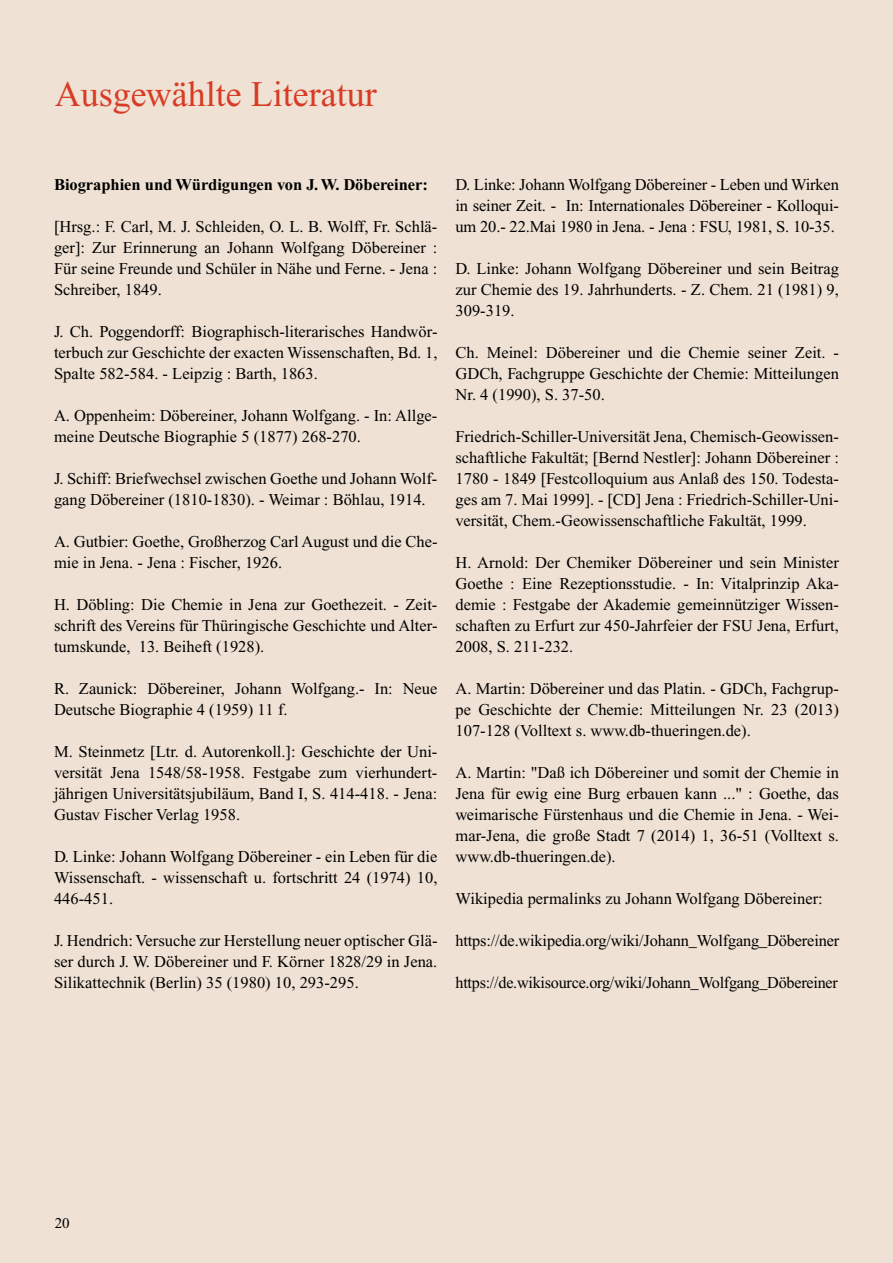
<style>
.page{position:relative;width:893px;height:1263px;background:#efe1d3}
.page>*{position:absolute;margin:0;border:0;box-sizing:border-box;transform-origin:0 0}
.t1{font:36px "Times New Roman";color:#d93b25}
.t2{font:16.5px/21px "Times New Roman";color:#000;text-align:justify}
.t3{font:700 16.5px "Times New Roman";color:#000}
.t4{font:15px "Times New Roman";color:#000}
</style>
<div class="page">
<h1 class="t1" style="left:55px;top:75px;width:324px">Ausgewählte Literatur</h1>
<p class="t3" style="left:54px;top:175px;width:376px">Biographien und Würdigungen von J. W. Döbereiner:</p>
<p class="t2" style="left:54px;top:216px;width:385px">[Hrsg.: F. Carl, M. J. Schleiden, O. L. B. Wolff, Fr. Schlä&shy;ger]: Zur Erinnerung an Johann Wolfgang Döbereiner :<br>Für seine Freunde und Schüler in Nähe und Ferne. - Jena :<br>Schreiber, 1849.</p>
<p class="t2" style="left:54px;top:321px;width:385px">J. Ch. Poggendorff: Biographisch-literarisches Handwör&shy;terbuch zur Geschichte der exacten Wissenschaften, Bd. 1, Spalte 582-584. - Leipzig : Barth, 1863.</p>
<p class="t2" style="left:54px;top:405px;width:385px">A. Oppenheim: Döbereiner, Johann Wolfgang. - In: Allge&shy;meine Deutsche Biographie 5 (1877) 268-270.</p>
<p class="t2" style="left:54px;top:468px;width:385px">J. Schiff: Briefwechsel zwischen Goethe und Johann Wolf&shy;gang Döbereiner (1810-1830). - Weimar : Böhlau, 1914.</p>
<p class="t2" style="left:54px;top:531px;width:385px">A. Gutbier: Goethe, Großherzog Carl August und die Che&shy;mie in Jena. - Jena : Fischer, 1926.</p>
<p class="t2" style="left:54px;top:594px;width:385px">H. Döbling: Die Chemie in Jena zur Goethezeit. - Zeit&shy;schrift des Vereins für Thüringische Geschichte und Alter&shy;tumskunde, 13. Beiheft (1928).</p>
<p class="t2" style="left:54px;top:678px;width:385px">R. Zaunick: Döbereiner, Johann Wolfgang.- In: Neue<br>Deutsche Biographie 4 (1959) 11 f.</p>
<p class="t2" style="left:54px;top:741px;width:385px">M. Steinmetz [Ltr. d. Autorenkoll.]: Geschichte der Uni&shy;versität Jena 1548/58-1958. Festgabe zum vierhundert&shy;jährigen Universitätsjubiläum, Band I, S. 414-418. - Jena:<br>Gustav Fischer Verlag 1958.</p>
<p class="t2" style="left:54px;top:846px;width:385px">D. Linke: Johann Wolfgang Döbereiner - ein Leben für die Wissenschaft. - wissenschaft u. fortschritt 24 (1974) 10, 446-451.</p>
<p class="t2" style="left:54px;top:930px;width:385px">J. Hendrich: Versuche zur Herstellung neuer optischer Glä&shy;ser durch J. W. Döbereiner und F. Körner 1828/29 in Jena.<br>Silikattechnik (Berlin) 35 (1980) 10, 293-295.</p>
<p class="t2" style="left:455px;top:174px;width:385px">D. Linke: Johann Wolfgang Döbereiner - Leben und Wirken in seiner Zeit. - In: Internationales Döbereiner - Kolloqui&shy;um 20.- 22.Mai 1980 in Jena. - Jena : FSU, 1981, S. 10-35.</p>
<p class="t2" style="left:455px;top:258px;width:385px">D. Linke: Johann Wolfgang Döbereiner und sein Beitrag zur Chemie des 19. Jahrhunderts. - Z. Chem. 21 (1981) 9, 309-319.</p>
<p class="t2" style="left:455px;top:342px;width:385px">Ch. Meinel: Döbereiner und die Chemie seiner Zeit. - GDCh, Fachgruppe Geschichte der Chemie: Mitteilungen Nr. 4 (1990), S. 37-50.</p>
<p class="t2" style="left:455px;top:426px;width:385px">Friedrich-Schiller-Universität Jena, Chemisch-Geowissen&shy;schaftliche Fakultät; [Bernd Nestler]: Johann Döbereiner :<br>1780 - 1849 [Festcolloquium aus Anlaß des 150. Todesta&shy;ges am 7. Mai 1999]. - [CD] Jena : Friedrich-Schiller-Uni&shy;versität, Chem.-Geowissenschaftliche Fakultät, 1999.</p>
<p class="t2" style="left:455px;top:552px;width:385px">H. Arnold: Der Chemiker Döbereiner und sein Minister Goethe : Eine Rezeptionsstudie. - In: Vitalprinzip Aka&shy;demie : Festgabe der Akademie gemeinnütziger Wissen&shy;schaften zu Erfurt zur 450-Jahrfeier der FSU Jena, Erfurt, 2008, S. 211-232.</p>
<p class="t2" style="left:455px;top:678px;width:385px">A. Martin: Döbereiner und das Platin. - GDCh, Fachgrup&shy;pe Geschichte der Chemie: Mitteilungen Nr. 23 (2013)<br>107-128 (Volltext s. www.db-thueringen.de).</p>
<p class="t2" style="left:455px;top:762px;width:385px">A. Martin: "Daß ich Döbereiner und somit der Chemie in Jena für ewig eine Burg erbauen kann ..." : Goethe, das weimarische Fürstenhaus und die Chemie in Jena. - Wei&shy;mar-Jena, die große Stadt 7 (2014) 1, 36-51 (Volltext s. www.db-thueringen.de).</p>
<p class="t2" style="left:455px;top:888px;width:369px">Wikipedia permalinks zu Johann Wolfgang Döbereiner:</p>
<p class="t2" style="left:455px;top:930px;width:385px">https://de.wikipedia.org/wiki/Johann_Wolfgang_Döbereiner</p>
<p class="t2" style="left:455px;top:972px;width:384px">https://de.wikisource.org/wiki/Johann_Wolfgang_Döbereiner</p>
<p class="t4" style="left:55px;top:1215px;width:16px">20</p>
</div>
